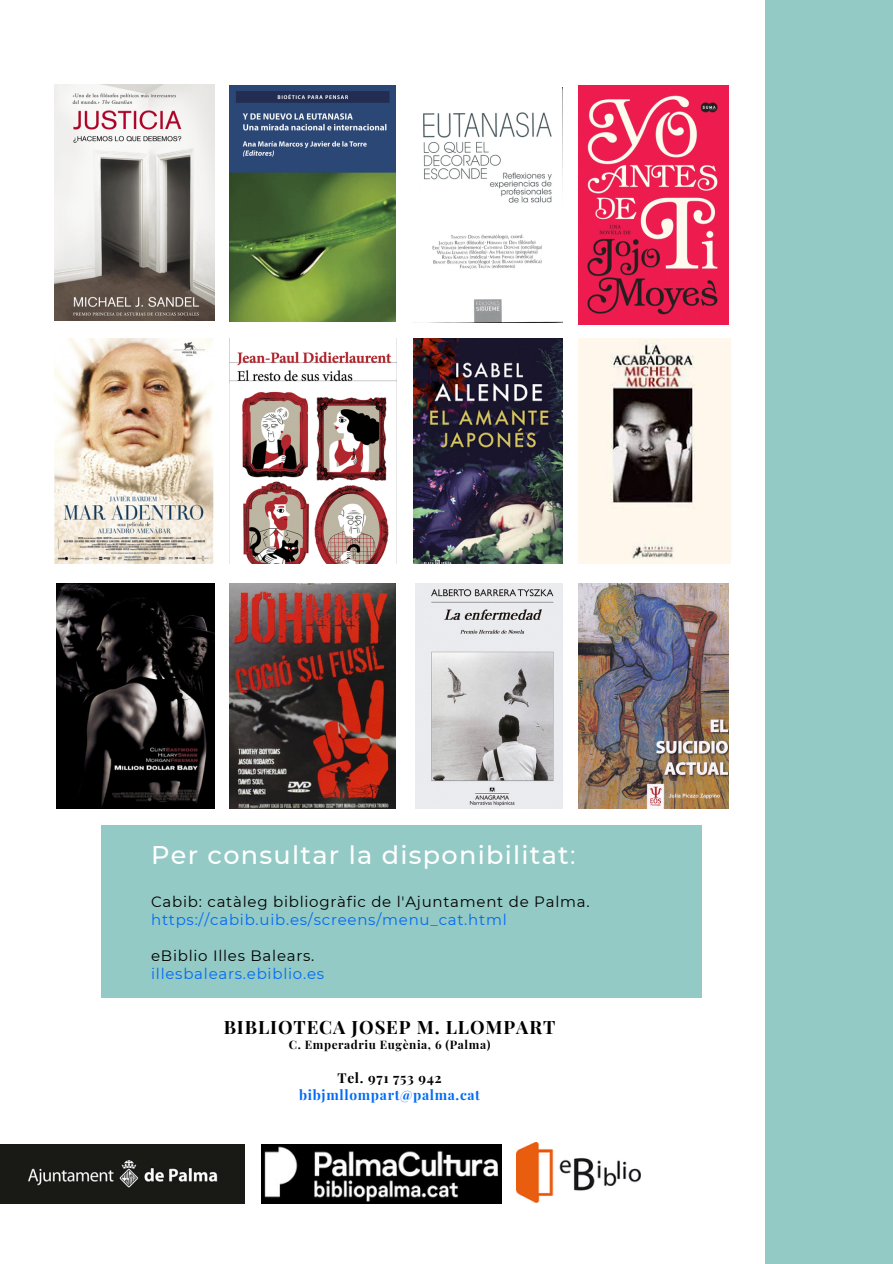
<style>
.page{position:relative;width:893px;height:1264px;background:#fff}
.page>*{position:absolute;margin:0;border:0;box-sizing:border-box;transform-origin:0 0}
.t1{font:500 25.5px "Montserrat";letter-spacing:.05em;color:#fff}
.t2{font:700 18.45px "Playfair Display";letter-spacing:.05em;color:#000}
.t3{font:15px "Montserrat";letter-spacing:.05em;color:#000}
.t4{font:15px "Montserrat";letter-spacing:.05em;color:#016af6}
.t5{font:700 13.65px "Playfair Display";letter-spacing:.05em;color:#016af6}
.t6{font:700 13.65px "Playfair Display";letter-spacing:.05em;color:#000}
.t7{font:700 11.7px "Playfair Display";letter-spacing:.05em;color:#000}
.s1{font-weight:400}
</style>
<div class="page">
<img style="left:0;top:1144px;width:244px;height:59px">
<img style="left:261px;top:1144px;width:240px;height:59px">
<div style="left:101px;top:825px;width:600px;height:172px;background:#93cac5"></div>
<img style="left:517px;top:1142px;width:123px;height:60px">
<div style="left:765px;top:0;width:127px;height:1263px;background:#93cac5"></div>
<img style="left:415px;top:584px;width:147px;height:225px">
<img style="left:54px;top:338px;width:160px;height:225px">
<img style="left:578px;top:86px;width:150px;height:238px">
<img style="left:230px;top:351px;width:166px;height:212px">
<img style="left:229px;top:584px;width:167px;height:225px">
<img style="left:57px;top:584px;width:157px;height:225px">
<img style="left:414px;top:112px;width:148px;height:211px">
<img style="left:229px;top:86px;width:167px;height:235px">
<img style="left:578px;top:584px;width:150px;height:225px">
<img style="left:578px;top:338px;width:152px;height:225px">
<img style="left:414px;top:338px;width:148px;height:225px">
<img style="left:54px;top:85px;width:160px;height:236px">
<h1 class="t1" style="left:151px;top:839px;width:426px">Per consultar la disponibilitat<span class="s1">:</span></h1>
<p class="t3" style="left:151px;top:892px;width:440px">Cabib: catàleg bibliogràfic de l'Ajuntament de Palma.</p>
<p class="t4" style="left:151px;top:910px;width:357px">https://cabib.uib.es/screens/menu_cat.html</p>
<p class="t3" style="left:151px;top:946px;width:165px">eBiblio Illes Balears.</p>
<p class="t4" style="left:151px;top:964px;width:174px">illesbalears.ebiblio.es</p>
<p class="t2" style="left:224px;top:1014px;width:333px">BIBLIOTECA JOSEP M. LLOMPART</p>
<p class="t7" style="left:289px;top:1036px;width:203px">C. Emperadriu Eugènia, 6 (Palma)</p>
<p class="t6" style="left:337px;top:1068px;width:106px">Tel. 971 753 942</p>
<p class="t5" style="left:299px;top:1084px;width:182px">bibjmllompart@palma.cat</p>
</div>
